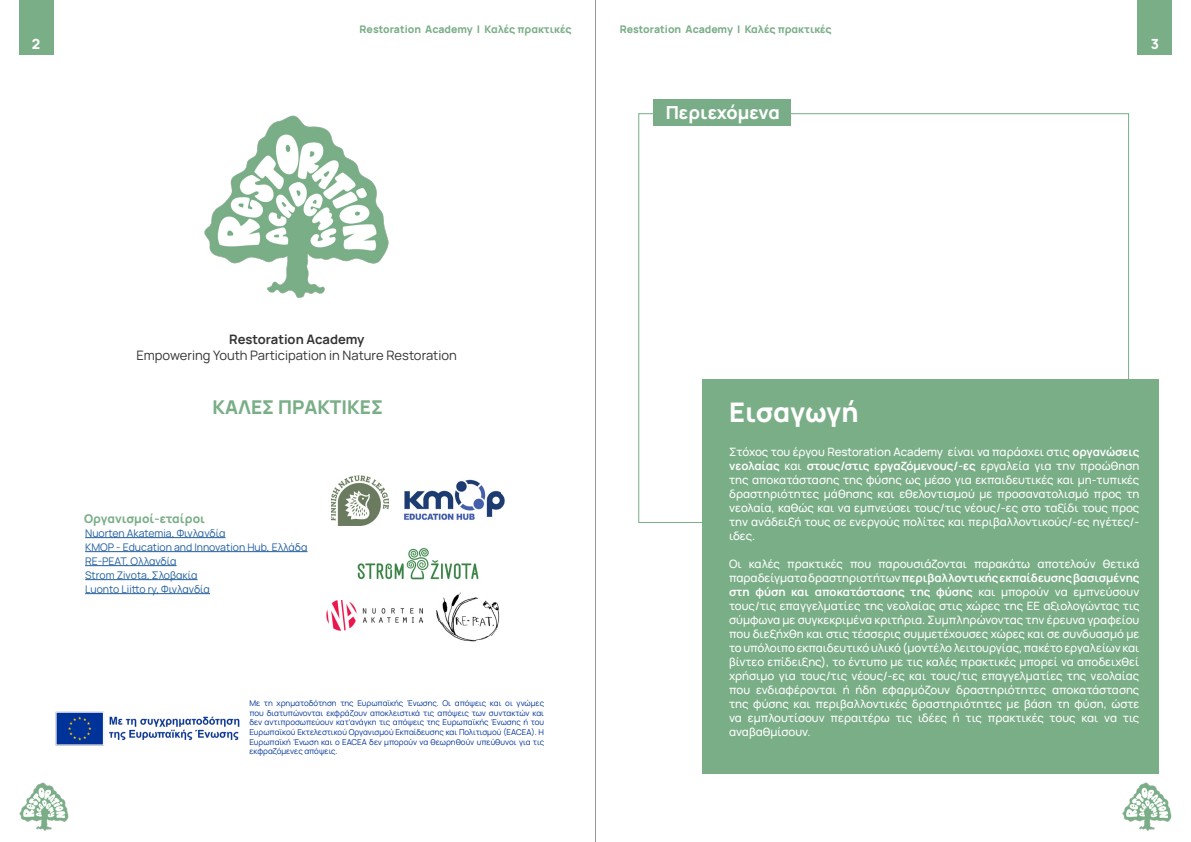
<style>
.page{position:relative;width:1191px;height:842px;background:#fff}
.page>*{position:absolute;margin:0;border:0;box-sizing:border-box;transform-origin:0 0}
.t1{font:800 27px "Manrope";color:#fff}
.t2{font:800 19px "Manrope";color:#7aae87}
.t3{font:800 18px "Manrope";color:#fff}
.t4{font:800 14px "Manrope";color:#fff}
.t5{font:13px "Manrope";color:#333334}
.t6{font:700 13px "Manrope";color:#333334}
.t7{font:800 12px "Manrope";color:#7aae87}
.t8{font:500 11.5px/14px "Manrope";color:#fff;text-align:justify}
.t9{font:10.5px/14px "Manrope";color:#215e9e}
.t10{font:800 10.5px "Manrope";color:#7aae87}
.t11{font:8px/9.6px "Manrope";color:#039;text-align:justify}
.s1{font-weight:700}
</style>
<div class="page">
<div style="left:19px;top:0;width:35px;height:54px;background:#7aae87"></div>
<div style="left:1137px;top:0;width:35px;height:54px;background:#7aae87"></div>
<img style="left:20px;top:782px;width:48px;height:48px">
<img style="left:1123px;top:782px;width:48px;height:48px">
<hr style="left:595px;top:0;width:1px;height:842px;background:#434345">
<div style="left:653px;top:99px;width:138px;height:27px;background:#79ad87"></div>
<img style="left:436px;top:592px;width:64px;height:50px">
<img style="left:327px;top:600px;width:96px;height:31px">
<div style="left:702px;top:379px;width:457px;height:394px;background:#7aae87"></div>
<img style="left:204px;top:115px;width:185px;height:183px">
<img style="left:331px;top:476px;width:57px;height:49px">
<img style="left:404px;top:479px;width:101px;height:41px">
<img style="left:357px;top:548px;width:122px;height:32px">
<hr style="left:85px;top:537px;width:140px;height:1px;background:#215e9e">
<hr style="left:85px;top:551px;width:222px;height:1px;background:#215e9e">
<hr style="left:85px;top:565px;width:92px;height:1px;background:#215e9e">
<hr style="left:85px;top:579px;width:113px;height:1px;background:#215e9e">
<hr style="left:85px;top:593px;width:125px;height:1px;background:#215e9e">
<img style="left:55px;top:711px;width:185px;height:35px">
<p class="t10" style="left:359px;top:20px;width:213px">Restoration Academy | Καλές πρακτικές</p>
<p class="t10" style="left:620px;top:20px;width:213px">Restoration Academy | Καλές πρακτικές</p>
<p class="t4" style="left:32px;top:32px;width:10px">2</p>
<p class="t4" style="left:1150px;top:32px;width:10px">3</p>
<p class="t6" style="left:229px;top:329px;width:137px">Restoration Academy</p>
<p class="t5" style="left:136px;top:345px;width:322px">Empowering Youth Participation in Nature Restoration</p>
<h2 class="t2" style="left:212px;top:390px;width:172px">ΚΑΛΕΣ ΠΡΑΚΤΙΚΕΣ</h2>
<p class="t7" style="left:84px;top:508px;width:123px">Οργανισμοί-εταίροι</p>
<p class="t9" style="left:85px;top:526px;width:224px">Nuorten Akatemia, Φινλανδία<br>KMOP - Education and Innovation Hub, Ελλάδα<br>RE-PEAT, Ολλανδία<br>Strom Zivota, Σλοβακία<br>Luonto Liitto ry, Φινλανδία</p>
<p class="t11" style="left:249px;top:698px;width:296px">Με τη χρηματοδότηση της Ευρωπαϊκής Ένωσης. Οι απόψεις και οι γνώμες που διατυπώνονται εκφράζουν αποκλειστικά τις απόψεις των συντακτών και δεν αντιπροσωπεύουν κατ’ανάγκη τις απόψεις της Ευρωπαϊκής Ένωσης ή του Ευρωπαϊκού Εκτελεστικού Οργανισμού Εκπαίδευσης και Πολιτισμού (EACEA). Η Ευρωπαϊκή Ένωση και ο EACEA δεν μπορούν να θεωρηθούν υπεύθυνοι για τις εκφραζόμενες απόψεις.</p>
<h3 class="t3" style="left:665px;top:97px;width:116px">Περιεχόμενα</h3>
<h1 class="t1" style="left:729px;top:388px;width:131px">Εισαγωγή</h1>
<p class="t8" style="left:729px;top:444px;width:412px">Στόχος του έργου Restoration Academy είναι να παράσχει στις <span class="s1">οργανώσεις νεολαίας</span> και <span class="s1">στους/στις εργαζόμενους/-ες</span> εργαλεία για την προώθηση της αποκατάστασης της φύσης ως μέσο για εκπαιδευτικές και μη-τυπικές δραστηριότητες μάθησης και εθελοντισμού με προσανατολισμό προς τη νεολαία, καθώς και να εμπνεύσει τους/τις νέους/-ες στο ταξίδι τους προς την ανάδειξή τους σε ενεργούς πολίτες και περιβαλλοντικούς/-ες ηγέτες/- ιδες.</p>
<p class="t8" style="left:729px;top:556px;width:412px">Οι καλές πρακτικές που παρουσιάζονται παρακάτω αποτελούν θετικά παραδείγματα δραστηριοτήτων <span class="s1">περιβαλλοντικής εκπαίδευσης βασισμένης στη φύση και αποκατάστασης της φύσης</span> και μπορούν να εμπνεύσουν τους/τις επαγγελματίες της νεολαίας στις χώρες της ΕΕ αξιολογώντας τις σύμφωνα με συγκεκριμένα κριτήρια. Συμπληρώνοντας την έρευνα γραφείου που διεξήχθη και στις τέσσερις συμμετέχουσες χώρες και σε συνδυασμό με το υπόλοιπο εκπαιδευτικό υλικό (μοντέλο λειτουργίας, πακέτο εργαλείων και βίντεο επίδειξης), το έντυπο με τις καλές πρακτικές μπορεί να αποδειχθεί χρήσιμο για τους/τις νέους/-ες και τους/τις επαγγελματίες της νεολαίας που ενδιαφέρονται ή ήδη εφαρμόζουν δραστηριότητες αποκατάστασης της φύσης και περιβαλλοντικές δραστηριότητες με βάση τη φύση, ώστε να εμπλουτίσουν περαιτέρω τις ιδέες ή τις πρακτικές τους και να τις αναβαθμίσουν.</p>
</div>
